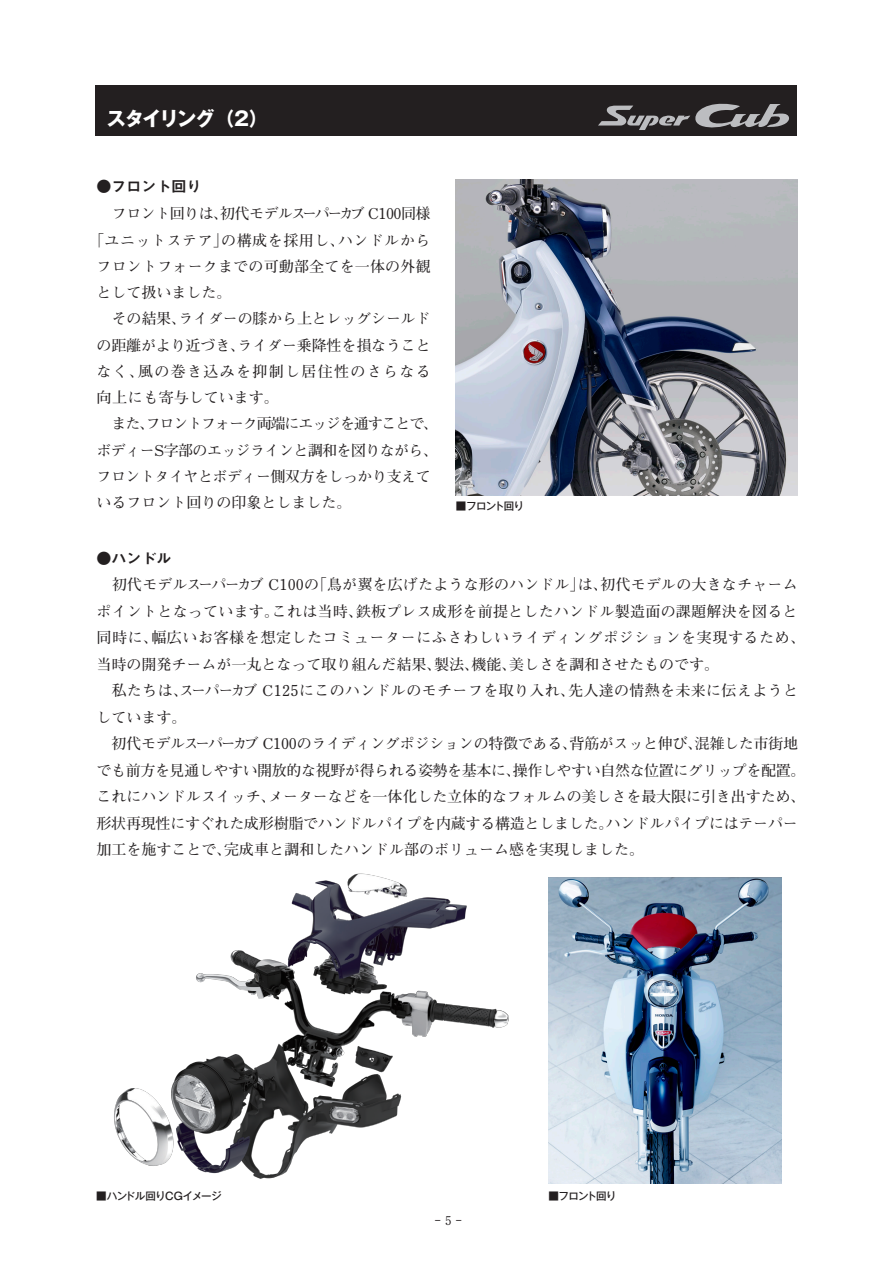
<style>
.page{position:relative;width:893px;height:1263px;background:#fff}
.page>*{position:absolute;margin:0;border:0;box-sizing:border-box;transform-origin:0 0}
.t1{font:700 19.5px "Gothic MB101 Pro";letter-spacing:-.08em;color:#fff}
.t2{font:700 15px/26.4px "Futo Min A101 Pro";color:#231f20}
.t3{font:700 15px/27px "Futo Min A101 Pro";letter-spacing:.025em;color:#231f20}
.t4{font:700 15px "Futo Min A101 Pro";letter-spacing:-.035em;color:#231f20}
.t5{font:700 15px "Futo Min A101 Pro";letter-spacing:-.075em;color:#231f20}
.t6{font:700 15px "Futo Min A101 Pro";letter-spacing:-.04em;color:#231f20}
.t7{font:700 15px "Futo Min A101 Pro";letter-spacing:.035em;color:#231f20}
.t8{font:700 15px "Futo Min A101 Pro";letter-spacing:.09em;color:#231f20}
.t9{font:15px "Midashi Go Pr 6 N MB31";color:#231f20}
.t10{font:700 12px "Futo Min A101 Pro";color:#231f20}
.t11{font:500 10.5px "Gothic MB101 Pro";letter-spacing:-.075em;color:#231f20}
.t12{font:500 10.5px "Gothic MB101 Pro";letter-spacing:-.045em;color:#231f20}
</style>
<div class="page">
<div style="left:96px;top:85px;width:701px;height:50px;background:#231f20"></div>
<svg style="left:598px;top:103px;width:191px;height:27px"></svg>
<img style="left:114px;top:873px;width:395px;height:306px">
<img style="left:456px;top:179px;width:342px;height:316px">
<img style="left:548px;top:877px;width:233px;height:306px">
<h1 class="t1" style="left:107px;top:102px;width:163px">スタイリング（2）</h1>
<p class="t9" style="left:97px;top:175px;width:106px">●フロント回り</p>
<p class="t4" style="left:112px;top:201px;width:320px">フロント回りは、初代モデルスーパーカブ C100同様</p>
<p class="t7" style="left:89px;top:228px;width:343px">「ユニットステア」の構成を採用し、ハンドルから</p>
<p class="t2" style="left:97px;top:251px;width:336px">フロントフォークまでの可動部全てを一体の外観</p>
<p class="t2" style="left:97px;top:277px;width:136px">として扱いました。</p>
<p class="t2" style="left:112px;top:304px;width:321px">その結果、ライダーの膝から上とレッグシールド</p>
<p class="t2" style="left:97px;top:330px;width:336px">の距離がより近づき、ライダー乗降性を損なうこと</p>
<p class="t8" style="left:97px;top:360px;width:336px">なく、風の巻き込みを抑制し居住性のさらなる</p>
<p class="t2" style="left:97px;top:382px;width:184px">向上にも寄与しています。</p>
<p class="t5" style="left:112px;top:412px;width:328px">また、フロントフォーク両端にエッジを通すことで、</p>
<p class="t6" style="left:97px;top:438px;width:343px">ボディーS字部のエッジラインと調和を図りながら、</p>
<p class="t4" style="left:97px;top:465px;width:336px">フロントタイヤとボディー側双方をしっかり支えて</p>
<p class="t2" style="left:97px;top:487px;width:256px">いるフロント回りの印象としました。</p>
<p class="t11" style="left:456px;top:497px;width:70px">■フロント回り</p>
<p class="t9" style="left:97px;top:546px;width:76px">●ハンドル</p>
<p class="t2" style="left:97px;top:569px;width:710px;text-indent:15px">初代モデルスーパーカブ C100の「鳥が翼を広げたような形のハンドル」は、初代モデルの大きなチャームポイントとなっています。これは当時、鉄板プレス成形を前提としたハンドル製造面の課題解決を図ると同時に、幅広いお客様を想定したコミューターにふさわしいライディングポジションを実現するため、当時の開発チームが一丸となって取り組んだ結果、製法、機能、美しさを調和させたものです。</p>
<p class="t3" style="left:97px;top:675px;width:703px;text-indent:15px">私たちは、スーパーカブ C125にこのハンドルのモチーフを取り入れ、先人達の情熱を未来に伝えようとしています。</p>
<p class="t2" style="left:97px;top:728px;width:710px;text-indent:15px">初代モデルスーパーカブ C100のライディングポジションの特徴である、背筋がスッと伸び、混雑した市街地でも前方を見通しやすい開放的な視野が得られる姿勢を基本に、操作しやすい自然な位置にグリップを配置。これにハンドルスイッチ、メーターなどを一体化した立体的なフォルムの美しさを最大限に引き出すため、形状再現性にすぐれた成形樹脂でハンドルパイプを内蔵する構造としました。ハンドルパイプにはテーパー加工を施すことで、完成車と調和したハンドル部のボリューム感を実現しました。</p>
<p class="t12" style="left:96px;top:1187px;width:127px">■ハンドル回りCGイメージ</p>
<p class="t10" style="left:435px;top:1209px;width:28px">‒5‒</p>
<p class="t11" style="left:548px;top:1187px;width:70px">■フロント回り</p>
</div>
